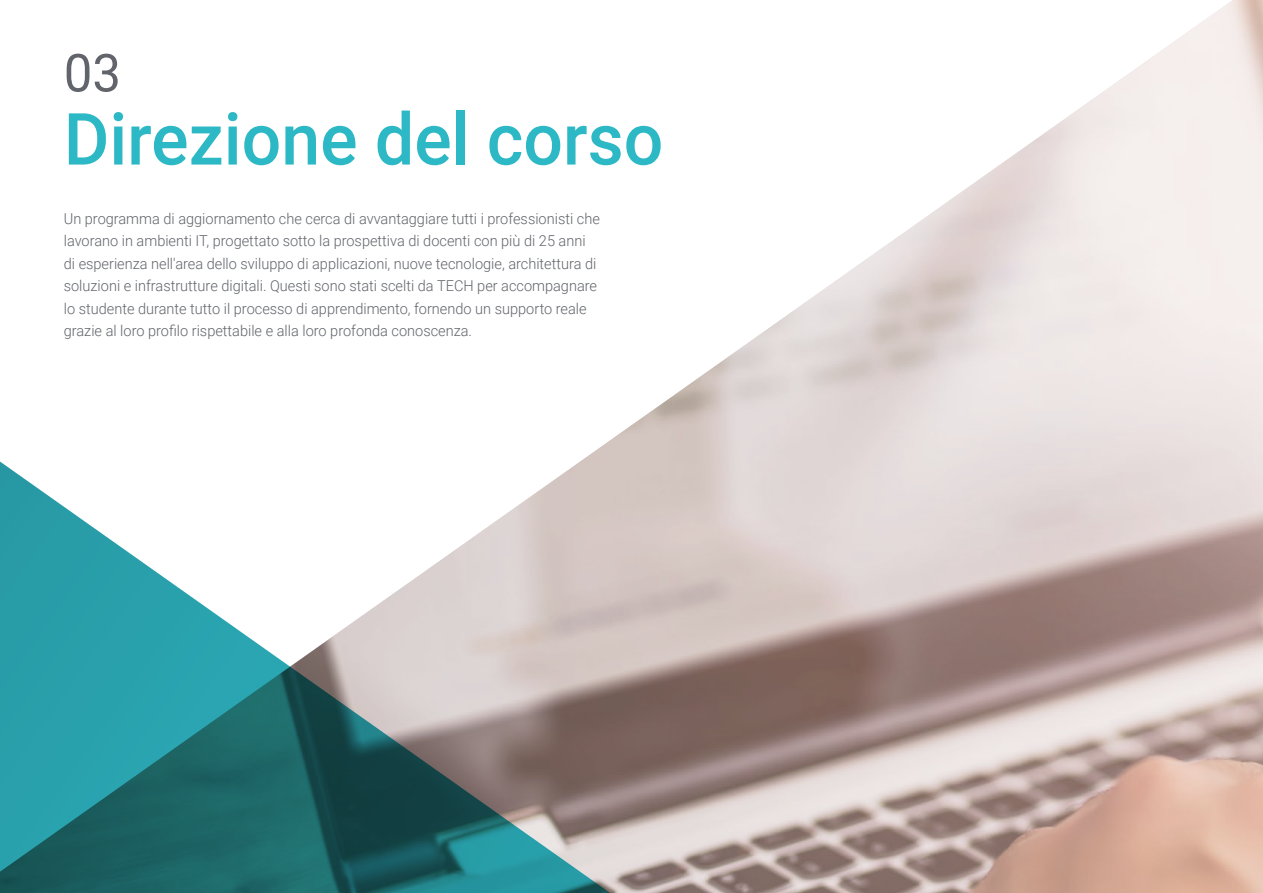
<style>
.page{position:relative;width:1263px;height:893px;background:#fff}
.page>*{position:absolute;margin:0;border:0;box-sizing:border-box;transform-origin:0 0}
.t1{font:500 72px "Roboto";color:#2db8c5}
.t2{font:52.5px "Roboto";color:#61646a}
.t3{font:300 15px/22.5px "Roboto";color:#61646a}
</style>
<div class="page">
<img style="left:602px;top:0;width:661px;height:893px">
<svg style="left:0;top:446px;width:640px;height:447px"></svg>
<h2 class="t2" style="left:64px;top:36px;width:59px">03</h2>
<h1 class="t1" style="left:64px;top:89px;width:601px">Direzione del corso</h1>
<p class="t3" style="left:64px;top:207px;width:538px">Un programma di aggiornamento che cerca di avvantaggiare tutti i professionisti che lavorano in ambienti IT, progettato sotto la prospettiva di docenti con più di 25 anni di esperienza nell'area dello sviluppo di applicazioni, nuove tecnologie, architettura di soluzioni e infrastrutture digitali. Questi sono stati scelti da TECH per accompagnare lo studente durante tutto il processo di apprendimento, fornendo un supporto reale grazie al loro profilo rispettabile e alla loro profonda conoscenza.</p>
</div>
